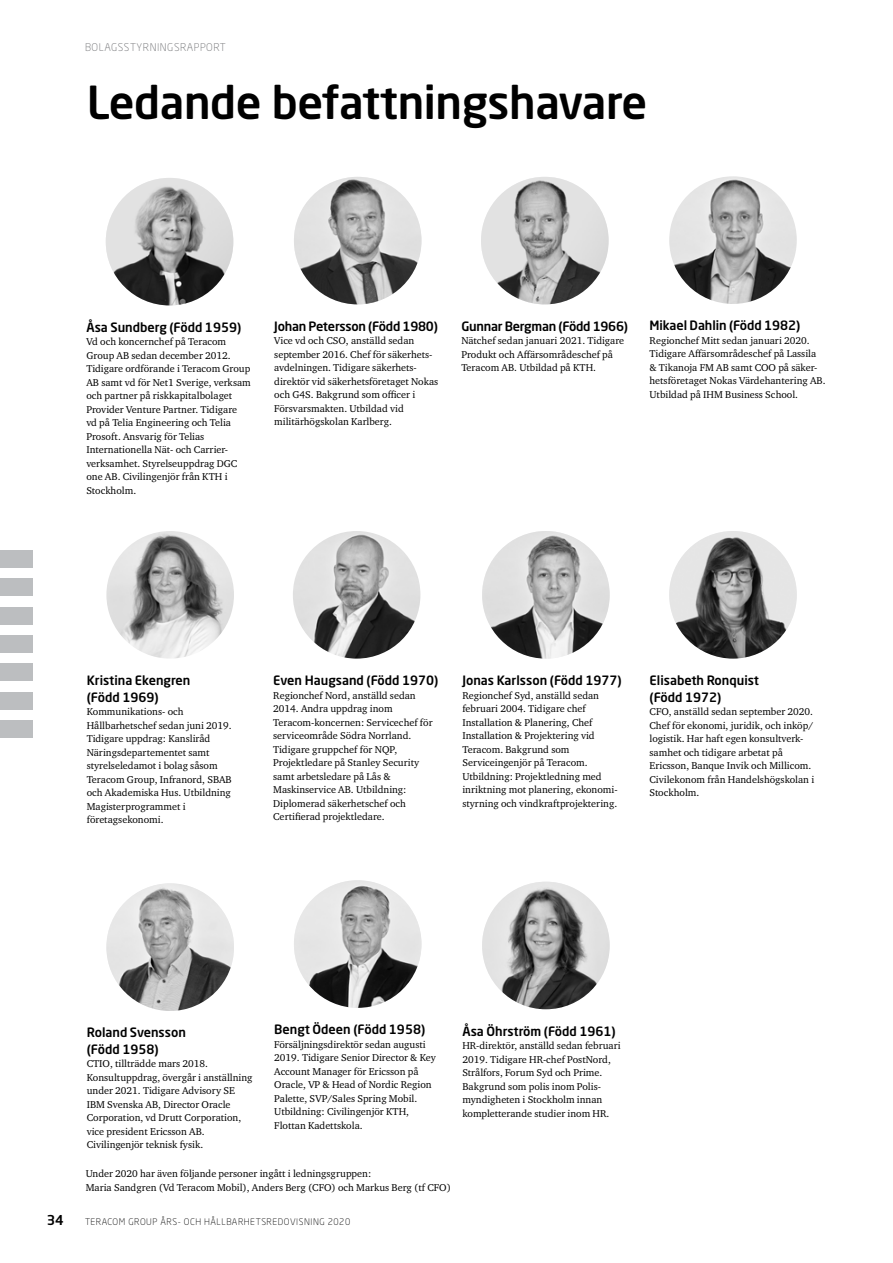
<style>
.page{position:relative;width:893px;height:1263px;background:#fff}
.page>*{position:absolute;margin:0;border:0;box-sizing:border-box;transform-origin:0 0}
.t1{font:500 45px "Neo Sans Pro";letter-spacing:-.01em;color:#000}
.t2{font:500 13.5px "Neo Sans Pro";color:#000}
.t3{font:500 12.75px/16.5px "Neo Sans Pro";color:#000}
.t4{font:500 12.75px "Neo Sans Pro";letter-spacing:-.02em;color:#000}
.t5{font:300 10.5px "Neo Sans Pro";color:#6d6e71}
.t6{font:10.2px/13.5px "Charter ITC Std";color:#000}
.t7{font:300 9px "Neo Sans Pro";letter-spacing:.06em;color:#000}
</style>
<div class="page">
<div style="left:0;top:550px;width:33px;height:17px;background:#bcbec0"></div>
<div style="left:0;top:579px;width:33px;height:17px;background:#bcbec0"></div>
<div style="left:0;top:607px;width:33px;height:17px;background:#bcbec0"></div>
<div style="left:0;top:635px;width:33px;height:17px;background:#bcbec0"></div>
<div style="left:0;top:664px;width:33px;height:17px;background:#bcbec0"></div>
<div style="left:0;top:692px;width:33px;height:17px;background:#bcbec0"></div>
<div style="left:0;top:721px;width:33px;height:17px;background:#bcbec0"></div>
<img style="left:106px;top:178px;width:127px;height:127px;border-radius:64px">
<img style="left:669px;top:176px;width:128px;height:128px;border-radius:64px">
<img style="left:293px;top:531px;width:127px;height:128px;border-radius:64px">
<img style="left:669px;top:531px;width:128px;height:128px;border-radius:64px">
<img style="left:482px;top:531px;width:128px;height:128px;border-radius:64px">
<img style="left:294px;top:880px;width:127px;height:128px;border-radius:64px">
<img style="left:106px;top:531px;width:128px;height:128px;border-radius:64px">
<img style="left:294px;top:177px;width:127px;height:127px;border-radius:64px">
<img style="left:481px;top:177px;width:128px;height:127px;border-radius:64px">
<img style="left:482px;top:882px;width:128px;height:127px;border-radius:64px">
<img style="left:106px;top:883px;width:128px;height:128px;border-radius:64px">
<p class="t5" style="left:85px;top:40px;width:14px">BOLAGSST</p>
<p class="t5" style="left:137px;top:40px;width:14px">YRNINGSRAPPORT</p>
<h1 class="t1" style="left:87px;top:74px;width:562px">Ledande befattningshavare</h1>
<p class="t3" style="left:86px;top:319px;width:156px">Åsa Sundberg (Född 1959)</p>
<p class="t6" style="left:86px;top:335px;width:166px">Vd och koncernchef på Teracom<br>Group AB sedan december 2012.<br>Tidigare ordförande i Teracom Group<br>AB samt vd för Net1 Sverige, verksam och partner på riskkapitalbolaget<br>Provider Venture Partner. Tidigare<br>vd på Telia Engineering och Telia<br>Prosoft. Ansvarig för Telias<br>Internationella Nät- och Carrier&shy;verksamhet. Styrelseuppdrag DGC one AB. Civilingenjör från KTH i<br>Stockholm.</p>
<p class="t4" style="left:274px;top:318px;width:165px">Johan Petersson (Född 1980)</p>
<p class="t6" style="left:274px;top:334px;width:166px">Vice vd och CSO, anställd sedan september 2016. Chef för säkerhets&shy;avdelningen. Tidigare säkerhets&shy;direktör vid säkerhetsföretaget Nokas och G4S. Bakgrund som officer i Försvarsmakten. Utbildad vid militärhögskolan Karlberg.</p>
<p class="t4" style="left:461px;top:318px;width:168px">Gunnar Bergman (Född 1966)</p>
<p class="t6" style="left:461px;top:334px;width:164px">Nätchef sedan januari 2021. Tidigare<br>Produkt och Affärsområdeschef på<br>Teracom AB. Utbildad på KTH.</p>
<p class="t3" style="left:649px;top:317px;width:152px">Mikael Dahlin (Född 1982)</p>
<p class="t6" style="left:649px;top:333px;width:178px">Regionchef Mitt sedan januari 2020.<br>Tidigare Affärsområdeschef på Lassila &amp; Tikanoja FM AB samt COO på säker-- hetsföretaget Nokas Värdehantering AB.<br>Utbildad på IHM Business School.</p>
<p class="t3" style="left:87px;top:672px;width:105px">Kristina Ekengren (Född 1969)</p>
<p class="t6" style="left:87px;top:705px;width:147px">Kommunikations- och<br>Hållbarhetschef sedan juni 2019.<br>Tidigare uppdrag: Kansliråd<br>Näringsdepartementet samt styrelseledamot i bolag såsom<br>Teracom Group, Infranord, SBAB och Akademiska Hus. Utbildning<br>Magisterprogrammet i företagsekonomi.</p>
<p class="t3" style="left:273px;top:672px;width:167px">Even Haugsand (Född 1970)</p>
<p class="t6" style="left:273px;top:688px;width:161px">Regionchef Nord, anställd sedan<br>2014. Andra uppdrag inom<br>Teracom-koncernen: Servicechef för serviceområde Södra Norrland.<br>Tidigare gruppchef för NQP,<br>Projektledare på Stanley Security samt arbetsledare på Lås &amp;<br>Maskinservice AB. Utbildning:<br>Diplomerad säkerhetschef och<br>Certifierad projektledare.</p>
<p class="t3" style="left:462px;top:672px;width:161px">Jonas Karlsson (Född 1977)</p>
<p class="t6" style="left:462px;top:688px;width:157px">Regionchef Syd, anställd sedan februari 2004. Tidigare chef<br>Installation &amp; Planering, Chef<br>Installation &amp; Projektering vid<br>Teracom. Bakgrund som<br>Serviceingenjör på Teracom.<br>Utbildning: Projektledning med inriktning mot planering, ekonomi&shy;styrning och vindkraftprojektering.</p>
<p class="t3" style="left:649px;top:672px;width:111px">Elisabeth Ronquist (Född 1972)</p>
<p class="t6" style="left:649px;top:705px;width:166px">CFO, anställd sedan september 2020.<br>Chef för ekonomi, juridik, och inköp/ logistik. Har haft egen konsultverk&shy;samhet och tidigare arbetat på<br>Ericsson, Banque Invik och Millicom.<br>Civilekonom från Handelshögskolan i<br>Stockholm.</p>
<p class="t3" style="left:87px;top:1024px;width:101px">Roland Svensson (Född 1958)</p>
<p class="t6" style="left:87px;top:1057px;width:167px">CTIO, tillträdde mars 2018.<br>Konsultuppdrag, övergår i anställning under 2021. Tidigare Advisory SE<br>IBM Svenska AB, Director Oracle<br>Corporation, vd Drutt Corporation, vice president Ericsson AB.<br>Civilingenjör teknisk fysik.</p>
<p class="t3" style="left:274px;top:1021px;width:153px">Bengt Ödeen (Född 1958)</p>
<p class="t6" style="left:274px;top:1037px;width:163px">Försäljningsdirektör sedan augusti<br>2019. Tidigare Senior Director &amp; Key<br>Account Manager för Ericsson på<br>Oracle, VP &amp; Head of Nordic Region<br>Palette, SVP/Sales Spring Mobil.<br>Utbildning: Civilingenjör KTH,<br>Flottan Kadettskola.</p>
<p class="t6" style="left:86px;top:1167px;width:367px">Under 2020 har även följande personer ingått i ledningsgruppen:<br>Maria Sandgren (Vd Teracom Mobil), Anders Berg (CFO) och Markus Berg (tf CFO)</p>
<h2 class="t2" style="left:47px;top:1211px;width:19px">34</h2>
<p class="t7" style="left:85px;top:1216px;width:267px">TERACOM GROUP ÅRS- OCH HÅLLBARHETSREDOVISNING 2020</p>
<p class="t3" style="left:462px;top:1022px;width:155px">Åsa Öhrström (Född 1961)</p>
<p class="t6" style="left:462px;top:1039px;width:160px">HR-direktör, anställd sedan februari 2019. Tidigare HR-chef PostNord, Strålfors, Forum Syd och Prime.<br>Bakgrund som polis inom Polis&shy;myndigheten i Stockholm innan kompletterande studier inom HR.</p>
</div>
